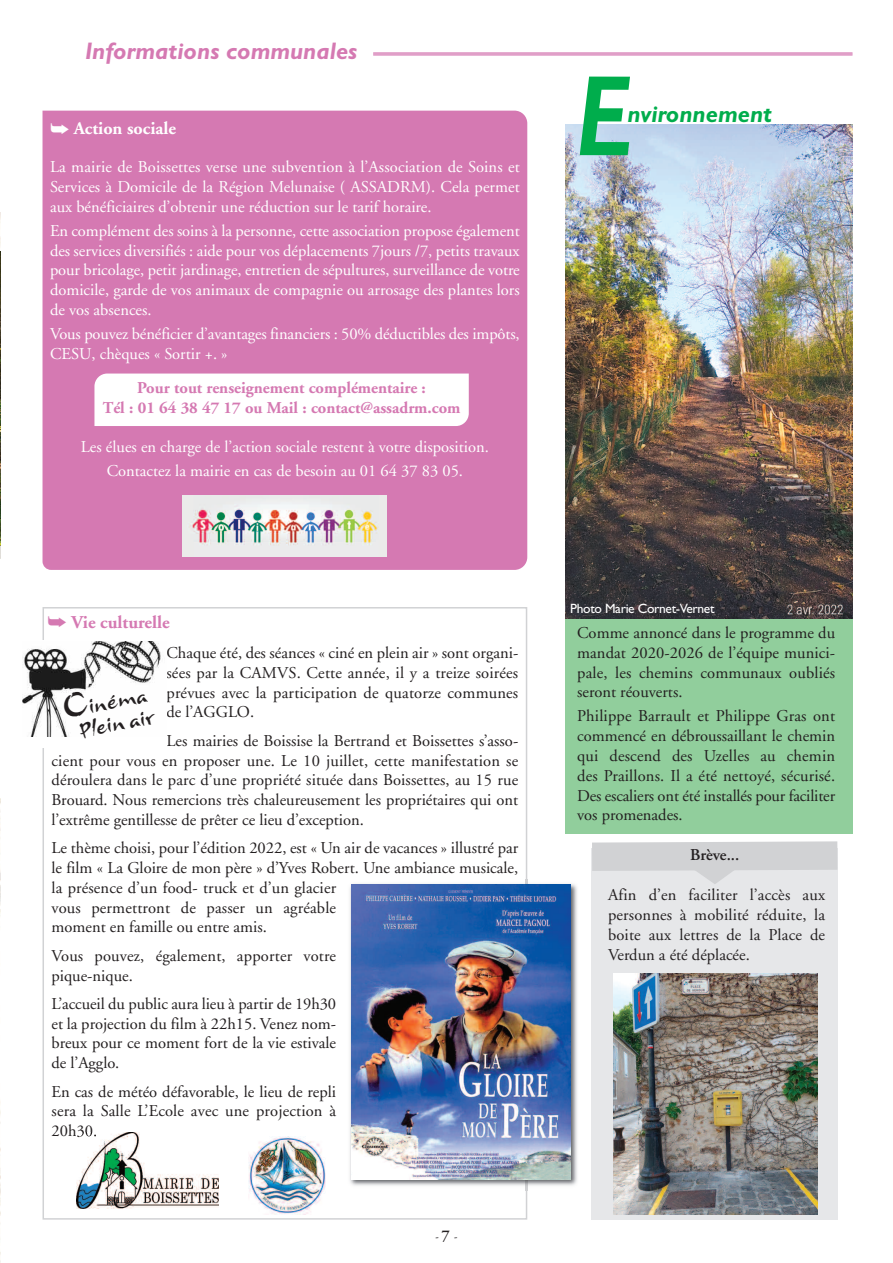
<style>
.page{position:relative;width:893px;height:1263px;background:#fff}
.page>*{position:absolute;margin:0;border:0;box-sizing:border-box;transform-origin:0 0}
.t1{font:italic 700 115.2px "Gill Sans";color:#00ad4c;scale:.83 1}
.t2{font:italic 700 24px "Gill Sans";color:#d579b2}
.t3{font:italic 700 24px "Gill Sans";color:#00ad4c}
.t4{font:21px/22.5px "Mushu";color:#231f20;text-align:center}
.t5{font:700 18px "Adobe Garamond";color:#fff}
.t6{font:700 18px "Adobe Garamond";color:#d579b2}
.t7{font:16.5px/19.8px "Adobe Garamond";color:#231f20;text-align:justify}
.t8{font:16.5px/19.8px "Adobe Garamond";color:#fff;text-align:justify}
.t9{font:700 16.5px/19.8px "Adobe Garamond";color:#d579b2;text-align:center}
.t10{font:600 16.5px "Adobe Garamond";letter-spacing:-.005em;color:#231f20}
.t11{font:13.5px "Gill Sans";letter-spacing:-.025em;color:#fff}
.t12{font:600 10.5px "Adobe Garamond";color:#231f20}
.s1{font-size:36px}
.s2{font-size:16.5px}
</style>
<div class="page">
<div style="left:565px;top:616px;width:287px;height:217px;background:#91ce9c"></div>
<div style="left:591px;top:848px;width:247px;height:371px;background:#e6e7e9"></div>
<div style="left:43px;top:111px;width:484px;height:459px;background:#d579b2"></div>
<img style="left:0;top:212px;width:1px;height:1051px">
<img style="left:565px;top:125px;width:287px;height:494px">
<hr style="left:373px;top:52px;width:479px;height:1px;background:#d579b2">
<hr style="left:373px;top:54px;width:479px;height:1px;background:#d579b2">
<hr style="left:373px;top:55px;width:479px;height:1px;background:#d579b2">
<img style="left:0;top:251px;width:1px;height:295px">
<hr style="left:0;top:559px;width:1px;height:238px;background:#fff">
<img style="left:182px;top:495px;width:205px;height:61px">
<svg style="left:94px;top:374px;width:375px;height:52px"></svg>
<img style="left:613px;top:973px;width:204px;height:241px">
<img style="left:22px;top:641px;width:139px;height:95px">
<img style="left:350px;top:880px;width:227px;height:310px">
<img style="left:526px;top:880px;width:1px;height:310px">
<img style="left:351px;top:885px;width:219px;height:294px">
<img style="left:249px;top:1137px;width:77px;height:77px">
<img style="left:76px;top:1132px;width:143px;height:77px">
<img style="left:77px;top:1132px;width:19px;height:5px">
<svg style="left:592px;top:841px;width:245px;height:43px"></svg>
<h2 class="t2" style="left:85px;top:42px;width:274px">Informations communales</h2>
<p class="t5" style="left:50px;top:121px;width:128px">➥ Action sociale</p>
<p class="t8" style="left:50px;top:159px;width:471px">La mairie de Boissettes verse une subvention à l’Association de Soins et Services à Domicile de la Région Melunaise ( ASSADRM). Cela permet aux bénéficiaires d’obtenir une réduction sur le tarif horaire.</p>
<p class="t8" style="left:50px;top:222px;width:471px">En complément des soins à la personne, cette association propose également des services diversifiés : aide pour vos déplacements 7jours /7, petits travaux pour bricolage, petit jardinage, entretien de sépultures, surveillance de votre domicile, garde de vos animaux de compagnie ou arrosage des plantes lors de vos absences.</p>
<p class="t8" style="left:50px;top:325px;width:471px">Vous pouvez bénéficier d’avantages financiers : 50% déductibles des impôts,<br>CESU, chèques « Sortir +. »</p>
<p class="t9" style="left:103px;top:379px;width:359px">Pour tout renseignement complémentaire :<br>Tél : 01 64 38 47 17 ou Mail : contact@assadrm.com</p>
<p class="t8" style="left:81px;top:437px;width:410px;line-height:24px;text-align:center">Les élues en charge de l’action sociale restent à votre disposition.<br>Contactez la mairie en cas de besoin au 01 64 37 83 05.</p>
<p class="t6" style="left:48px;top:615px;width:124px">➥ Vie culturelle</p>
<p class="t7" style="left:166px;top:644px;width:353px">Chaque été, des séances « ciné en plein air » sont organi&shy;sées par la CAMVS. Cette année, il y a treize soirées prévues avec la participation de quatorze communes de l’AGGLO.</p>
<p class="t7" style="left:52px;top:732px;width:468px;text-indent:115px">Les mairies de Boissise la Bertrand et Boissettes s’asso&shy;cient pour vous en proposer une. Le 10 juillet, cette manifestation se déroulera dans le parc d’une propriété située dans Boissettes, au 15 rue Brouard. Nous remercions très chaleureusement les propriétaires qui ont l’extrême gentillesse de prêter ce lieu d’exception.</p>
<p class="t7" style="left:52px;top:839px;width:468px;text-align:left">Le thème choisi, pour l’édition 2022, est « Un air de vacances » illustré par le film « La Gloire de mon père » d’Yves Robert. Une ambiance musicale, la présence d’un food- truck et d’un glacier<br>vous permettront de passer un agréable<br>moment en famille ou entre amis.</p>
<p class="t7" style="left:52px;top:947px;width:286px">Vous pouvez, également, apporter votre pique-nique.</p>
<p class="t7" style="left:52px;top:995px;width:286px">L’accueil du public aura lieu à partir de 19h30 et la projection du film à 22h15. Venez nom&shy;breux pour ce moment fort de la vie estivale de l’Agglo.</p>
<p class="t7" style="left:52px;top:1083px;width:286px">En cas de météo défavorable, le lieu de repli sera la Salle L’Ecole avec une projection à 20h30.</p>
<p class="t4" style="left:62px;top:701px;width:90px;rotate:-11deg"><span class="s1">C</span>inéma<br>Plein air</p>
<p class="t12" style="left:435px;top:1232px;width:24px">-<span class="s2">7</span>-</p>
<h1 class="t1" style="left:576px;top:73px;width:69px">E</h1>
<h2 class="t3" style="left:627px;top:104px;width:146px">nvironnement</h2>
<p class="t11" style="left:570px;top:603px;width:146px">Photo Marie Cornet-Vernet</p>
<p class="t7" style="left:577px;top:624px;width:259px">Comme annoncé dans le programme du mandat 2020-2026 de l’équipe munici&shy;pale, les chemins communaux oubliés seront réouverts.</p>
<p class="t7" style="left:577px;top:708px;width:259px">Philippe Barrault et Philippe Gras ont commencé en débroussaillant le chemin qui descend des Uzelles au chemin des Praillons. Il a été nettoyé, sécurisé.<br>Des escaliers ont été installés pour faciliter vos promenades.</p>
<p class="t10" style="left:690px;top:848px;width:51px">Brève...</p>
<p class="t7" style="left:608px;top:886px;width:219px">Afin d’en faciliter l’accès aux personnes à mobilité réduite, la boite aux lettres de la Place de Verdun a été déplacée.</p>
</div>
